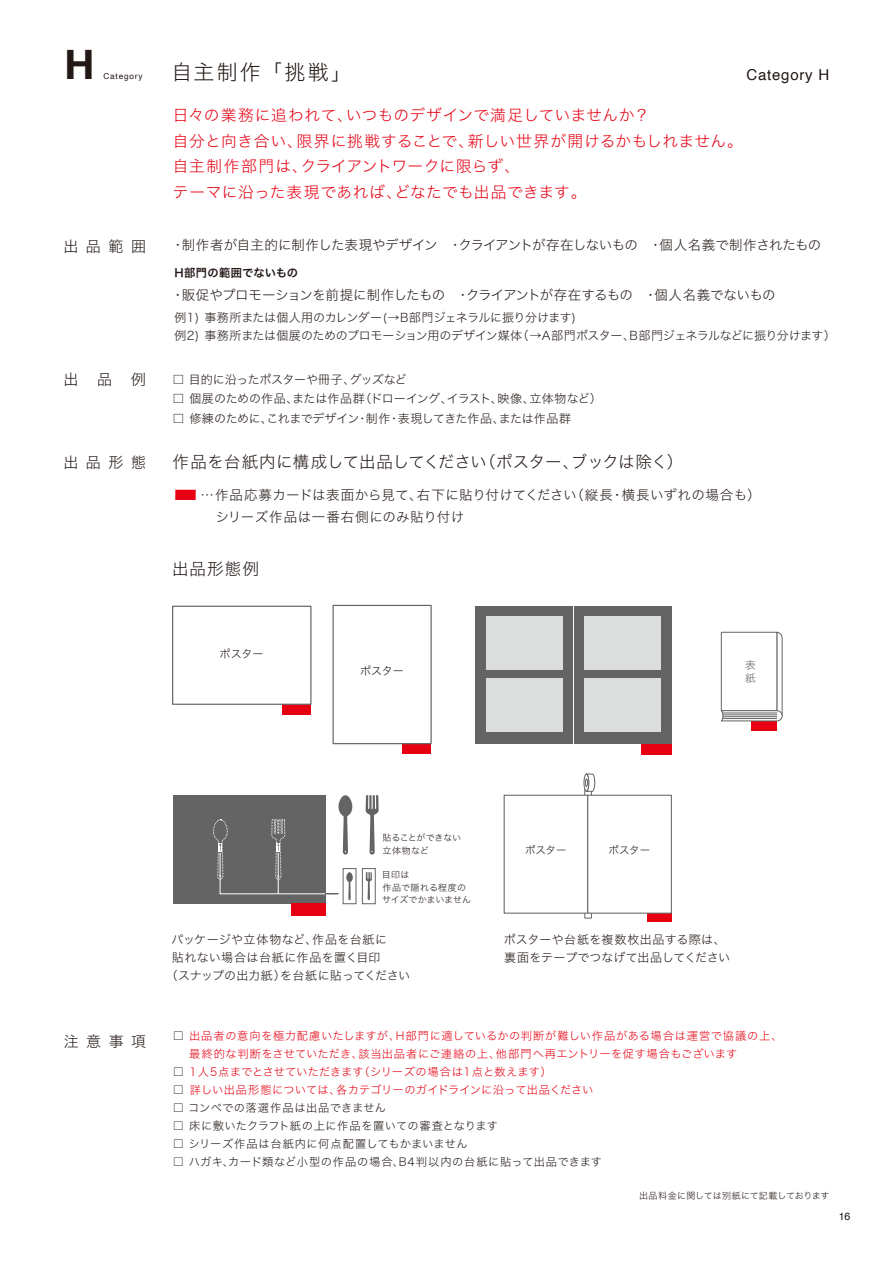
<style>
.page{position:relative;width:893px;height:1263px;background:#fff}
.page>*{position:absolute;margin:0;border:0;box-sizing:border-box;transform-origin:0 0}
.t1{font:700 40.5px "Helvetica Neue";color:#221815}
.t2{font:21px "Hiragino Sans W2";letter-spacing:.1em;color:#221815}
.t3{font:16.5px "Hiragino Sans W2";color:#221815}
.t4{font:15.75px/25.5px "Hiragino Sans W2";letter-spacing:.02em;color:#e60012}
.t5{font:15px "Hiragino Sans W2";letter-spacing:.5em;color:#221815}
.t6{font:15px "Helvetica";letter-spacing:.05em;color:#221815}
.t7{font:13.5px/22.5px "Hiragino Sans W2";letter-spacing:.03em;color:#221815}
.t8{font:13.5px "Hiragino Sans W2";color:#221815}
.t9{font:13.5px "Hiragino Sans W2";letter-spacing:-.035em;color:#221815}
.t10{font:12px/18px "Hiragino Sans W2";letter-spacing:-.025em;color:#221815}
.t11{font:12px/18px "Hiragino Sans W2";letter-spacing:-.005em;color:#221815}
.t12{font:12px "Hiragino Sans W2";letter-spacing:.03em;color:#221815}
.t13{font:12px "Hiragino Sans W2";letter-spacing:.035em;color:#221815}
.t14{font:11.25px "Hiragino Sans W2";letter-spacing:.04em;color:#221815}
.t15{font:11.25px/18px "Hiragino Sans W2";letter-spacing:.035em;color:#e60012}
.t16{font:11.25px "Hiragino Sans W2";letter-spacing:.005em;color:#e60012}
.t17{font:11.25px "Hiragino Sans W2";letter-spacing:.01em;color:#e60012}
.t18{font:11.25px "Hiragino Sans W6";letter-spacing:.02em;color:#221815}
.t19{font:11.1px "Hiragino Sans W2";letter-spacing:-.005em;color:#221815}
.t20{font:10.8px/12.6px "Hiragino Sans W2";color:#656464}
.t21{font:10.5px "Hiragino Sans W2";letter-spacing:-.005em;color:#221815}
.t22{font:10.5px "Helvetica";color:#221815}
.t23{font:9px/12.5px "Hiragino Sans W2";letter-spacing:.005em;color:#221815}
.t24{font:8.25px "Helvetica";letter-spacing:.1em;color:#221815}
.s1{color:#e60012}
.s2{color:#221815}
</style>
<div class="page">
<svg style="left:584px;top:791px;width:8px;height:127px"></svg>
<div style="left:583px;top:774px;width:6px;height:18px;border:1px solid #656464;border-radius:50%"></div>
<svg style="left:585px;top:773px;width:11px;height:19px"></svg>
<svg style="left:366px;top:795px;width:13px;height:59px"></svg>
<div style="left:173px;top:795px;width:153px;height:109px;background:#656464"></div>
<div style="left:362px;top:868px;width:13px;height:36px;border:1px solid #656464"></div>
<svg style="left:366px;top:872px;width:6px;height:28px"></svg>
<svg style="left:213px;top:795px;width:140px;height:121px"></svg>
<div style="left:283px;top:704px;width:28px;height:11px;background:#e60012"></div>
<div style="left:172px;top:606px;width:139px;height:99px;background:#fff;border:1px solid #656464"></div>
<div style="left:403px;top:744px;width:28px;height:10px;background:#e60012"></div>
<div style="left:332px;top:605px;width:100px;height:139px;background:#fff;border:1px solid #656464"></div>
<div style="left:641px;top:743px;width:30px;height:11px;background:#e60012"></div>
<div style="left:475px;top:606px;width:98px;height:137px;background:#656464"></div>
<div style="left:574px;top:606px;width:97px;height:137px;background:#656464"></div>
<div style="left:486px;top:616px;width:76px;height:53px;background:#dcdddd"></div>
<div style="left:486px;top:678px;width:76px;height:53px;background:#dcdddd"></div>
<div style="left:585px;top:616px;width:76px;height:53px;background:#dcdddd"></div>
<div style="left:585px;top:678px;width:76px;height:53px;background:#dcdddd"></div>
<div style="left:752px;top:721px;width:25px;height:9px;background:#e60012"></div>
<svg style="left:720px;top:631px;width:63px;height:91px"></svg>
<hr style="left:722px;top:712px;width:55px;height:1px;background:#656464">
<hr style="left:723px;top:714px;width:54px;height:1px;background:#656464">
<hr style="left:723px;top:716px;width:54px;height:1px;background:#656464">
<hr style="left:722px;top:718px;width:55px;height:1px;background:#656464">
<div style="left:504px;top:795px;width:84px;height:119px;background:#fff;border:1px solid #656464"></div>
<div style="left:647px;top:913px;width:24px;height:9px;background:#e60012"></div>
<div style="left:587px;top:795px;width:85px;height:119px;background:#fff;border:1px solid #656464"></div>
<h1 class="t1" style="left:64px;top:33px;width:32px">H</h1>
<h2 class="t2" style="left:172px;top:53px;width:182px">自主制作 「挑戦」</h2>
<p class="t24" style="left:103px;top:70px;width:41px">Category</p>
<p class="t6" style="left:747px;top:63px;width:84px">Category H</p>
<h3 class="t4" style="left:173px;top:101px;width:572px">日々の業務に追われて、いつものデザインで満足していませんか？<br>自分と向き合い、限界に挑戦することで、新しい世界が開けるかもしれません。自主制作部門は、クライアントワークに限らず、<br>テーマに沿った表現であれば、どなたでも出品できます。</h3>
<p class="t5" style="left:63px;top:233px;width:84px">出品範囲</p>
<p class="t8" style="left:171px;top:233px;width:652px">・制作者が自主的に制作した表現やデザイン　・クライアントが存在しないもの　・個人名義で制作されたもの</p>
<p class="t18" style="left:174px;top:263px;width:125px">H部門の範囲でないもの</p>
<p class="t9" style="left:171px;top:283px;width:606px">・販促やプロモーションを前提に制作したもの　・クライアントが存在するもの　・個人名義でないもの</p>
<p class="t10" style="left:174px;top:308px;width:663px">例1) 事務所または個人用のカレンダー(→B部門ジェネラルに振り分けます)<br>例2) 事務所または個展のためのプロモーション用のデザイン媒体（→A部門ポスター、B部門ジェネラルなどに振り分けます）</p>
<p class="t5" style="left:63px;top:366px;width:16px">出</p>
<p class="t5" style="left:97px;top:366px;width:16px">品</p>
<p class="t5" style="left:131px;top:366px;width:16px">例</p>
<p class="t10" style="left:172px;top:369px;width:236px">□ 目的に沿ったポスターや冊子、グッズなど</p>
<p class="t11" style="left:172px;top:389px;width:431px">□ 個展のための作品、または作品群（ドローイング、イラスト、映像、立体物など）</p>
<p class="t10" style="left:172px;top:408px;width:400px">□ 修練のために、これまでデザイン・制作・表現してきた作品、または作品群</p>
<p class="t5" style="left:63px;top:449px;width:84px">出品形態</p>
<h3 class="t3" style="left:173px;top:447px;width:512px">作品を台紙内に構成して出品してください（ポスター、ブックは除く）</h3>
<p class="t7" style="left:172px;top:482px;width:590px"><span class="s1">■</span>…作品応募カードは表面から見て、右下に貼り付けてください（縦長・横長いずれの場合も）　　　シリーズ作品は一番右側にのみ貼り付け</p>
<h3 class="t3" style="left:172px;top:554px;width:89px">出品形態例</h3>
<p class="t19" style="left:220px;top:644px;width:45px">ポスター</p>
<p class="t19" style="left:360px;top:660px;width:45px">ポスター</p>
<p class="t20" style="left:745px;top:658px;width:12px">表紙</p>
<p class="t5" style="left:64px;top:1028px;width:84px">注意事項</p>
<p class="t23" style="left:382px;top:831px;width:80px">貼ることができない立体物など</p>
<p class="t23" style="left:382px;top:868px;width:91px">目印は<br>作品で隠れる程度のサイズでかまいません</p>
<p class="t12" style="left:172px;top:928px;width:217px">パッケージや立体物など、作品を台紙に</p>
<p class="t13" style="left:172px;top:946px;width:210px">貼れない場合は台紙に作品を置く目印</p>
<p class="t11" style="left:166px;top:965px;width:246px">（スナップの出力紙）を台紙に貼ってください</p>
<p class="t21" style="left:525px;top:841px;width:43px">ポスター</p>
<p class="t21" style="left:609px;top:841px;width:43px">ポスター</p>
<p class="t11" style="left:504px;top:929px;width:228px">ポスターや台紙を複数枚出品する際は、裏面をテープでつなげて出品してください</p>
<p class="t15" style="left:189px;top:1026px;width:595px;text-indent:-16px"><span class="s2">□</span> 出品者の意向を極力配慮いたしますが、H部門に適しているかの判断が難しい作品がある場合は運営で協議の上、最終的な判断をさせていただき、該当出品者にご連絡の上、他部門へ再エントリーを促す場合もございます</p>
<p class="t17" style="left:173px;top:1062px;width:380px"><span class="s2">□</span> 1人5点までとさせていただきます（シリーズの場合は1点と数えます）</p>
<p class="t16" style="left:173px;top:1080px;width:422px"><span class="s2">□</span> 詳しい出品形態については、各カテゴリーのガイドラインに沿って出品ください</p>
<p class="t14" style="left:173px;top:1098px;width:215px">□ コンペでの落選作品は出品できません</p>
<p class="t14" style="left:173px;top:1116px;width:327px">□ 床に敷いたクラフト紙の上に作品を置いての審査となります</p>
<p class="t14" style="left:173px;top:1134px;width:296px">□ シリーズ作品は台紙内に何点配置してもかまいません</p>
<p class="t14" style="left:173px;top:1152px;width:431px">□ ハガキ、カード類など小型の作品の場合、B4判以内の台紙に貼って出品できます</p>
<p class="t23" style="left:639px;top:1189px;width:192px">出品料金に関しては別紙にて記載しております</p>
<p class="t22" style="left:839px;top:1209px;width:13px">16</p>
</div>
